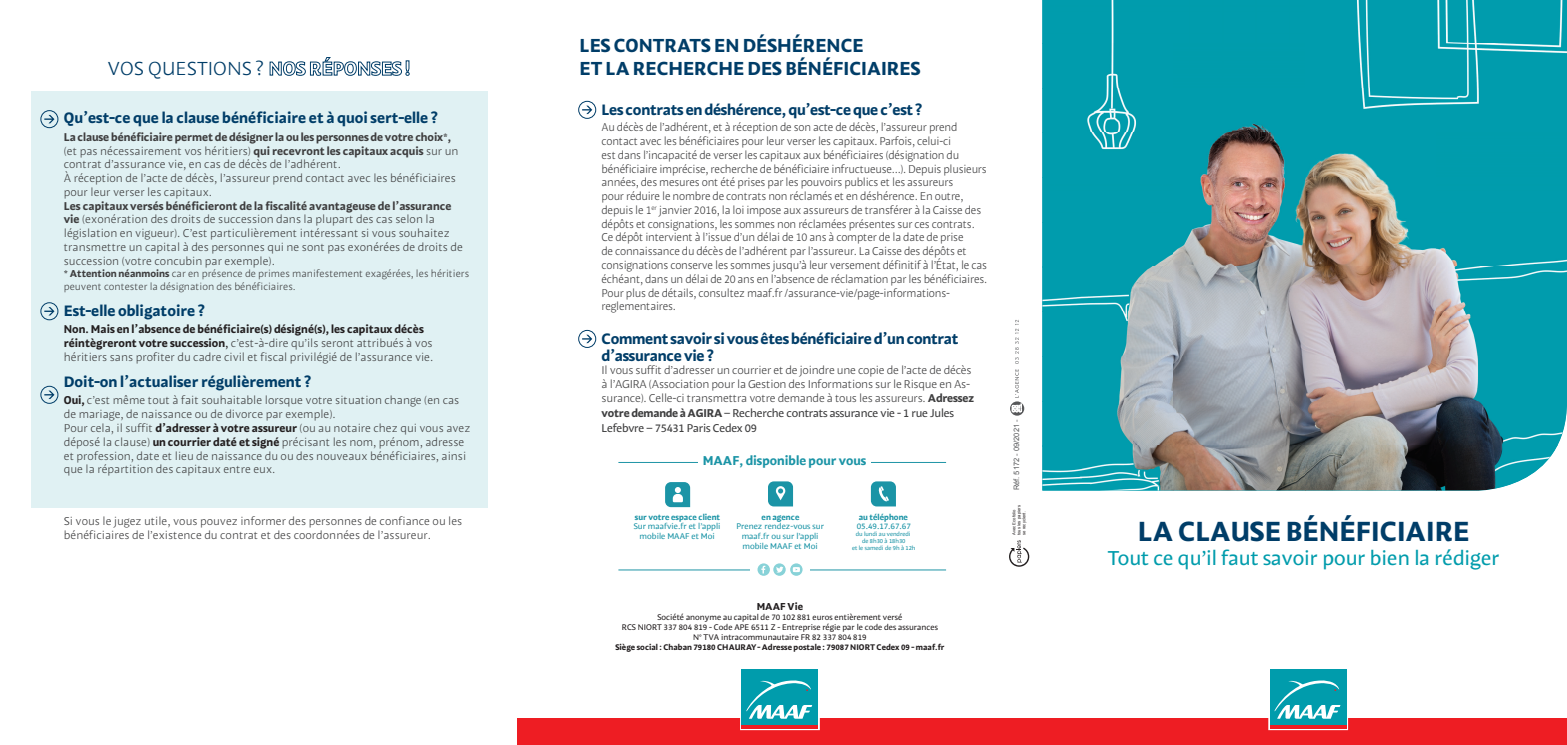
<style>
.page{position:relative;width:1567px;height:745px;background:#fff}
.page>*{position:absolute;margin:0;border:0;box-sizing:border-box;transform-origin:0 0}
.t1{font:27.5px "MAAF Bold";color:#003d68}
.t2{font:20px "MAAF";color:#009cac}
.t3{font:18.75px/23px "MAAF Bold";color:#003d68}
.t4{font:18.75px "MAAF Light";color:#003d68}
.t5{font:15px/16.2px "MAAF Bold";letter-spacing:-.01em;color:#003d68}
.t6{font:700 12.62px "MAAF";color:#1b94a6}
.t7{font:11.25px/13.8px "MAAF Light";color:#3e3e3f}
.t8{font:11.25px/13.8px "MAAF Light";letter-spacing:-.02em;color:#3e3e3f;scale:.96 1}
.t9{font:11.25px/13.8px "MAAF Light";letter-spacing:-.02em;color:#3e3e3f}
.t10{font:11.25px "MAAF Bold";color:#3e3e3f}
.t11{font:11.25px/15px "MAAF";letter-spacing:-.02em;color:#3e3e3f}
.t12{font:11.25px "MAAF Bold";color:#231f20}
.t13{font:10px/12.5px "MAAF Light";color:#3e3e3f}
.t14{font:10px "MAAF Bold";color:#231f20}
.t15{font:8.12px/10px "MAAF";color:#231f20;text-align:center}
.t16{font:8.12px/9.8px "MAAF";color:#1b94a6}
.t17{font:8.12px "MAAF Bold";color:#231f20}
.t18{font:700 8.12px "MAAF";color:#1b94a6}
.t19{font:7.5px "Arial";color:#57585a}
.t20{font:5.88px/7.1px "MAAF";letter-spacing:-.01em;color:#1b94a6;text-align:center}
.t21{font:4.12px/5px "Arial";color:#231f20}
.s1{font-family:"MAAF Bold"}
.s2{font-family:"MAAF Bold";color:#231f20}
.s3{font-family:"MAAF";color:#231f20}
</style>
<div class="page">
<div style="left:31px;top:91px;width:457px;height:416px;background:#e0f1f3"></div>
<div style="left:1042px;top:718px;width:524px;height:26px;background:#ee1d23"></div>
<div style="left:1268px;top:667px;width:79px;height:62px;border:3px solid #fff"></div>
<div style="left:1269px;top:669px;width:77px;height:55px;background:#009cac"></div>
<svg style="left:1269px;top:724px;width:77px;height:4px"></svg>
<svg style="left:1274px;top:680px;width:66px;height:38px"></svg>
<img style="left:1042px;top:0;width:524px;height:490px">
<div style="left:517px;top:718px;width:528px;height:26px;background:#ee1d23"></div>
<div style="left:741px;top:669px;width:77px;height:55px;background:#009cac"></div>
<svg style="left:741px;top:724px;width:77px;height:1px"></svg>
<svg style="left:746px;top:680px;width:66px;height:38px"></svg>
<svg style="left:1009px;top:540px;width:20px;height:26px"></svg>
<svg style="left:1009px;top:401px;width:15px;height:14px"></svg>
<svg style="left:1011px;top:403px;width:10px;height:9px"></svg>
<svg style="left:1015px;top:369px;width:3px;height:26px"></svg>
<svg style="left:1015px;top:320px;width:3px;height:43px"></svg>
<div style="left:578px;top:101px;width:18px;height:18px;border:1px solid #003d68;border-radius:50%"></div>
<svg style="left:582px;top:105px;width:10px;height:9px"></svg>
<div style="left:578px;top:330px;width:18px;height:18px;border:1px solid #003d68;border-radius:50%"></div>
<svg style="left:582px;top:334px;width:10px;height:9px"></svg>
<div style="left:40px;top:110px;width:18px;height:18px;border:1px solid #003d68;border-radius:50%"></div>
<svg style="left:44px;top:115px;width:10px;height:8px"></svg>
<div style="left:40px;top:302px;width:18px;height:18px;border:1px solid #003d68;border-radius:50%"></div>
<svg style="left:44px;top:307px;width:10px;height:8px"></svg>
<div style="left:40px;top:385px;width:18px;height:18px;border:1px solid #003d68;border-radius:50%"></div>
<svg style="left:44px;top:390px;width:10px;height:9px"></svg>
<svg style="left:870px;top:481px;width:25px;height:25px"></svg>
<svg style="left:768px;top:481px;width:25px;height:25px"></svg>
<svg style="left:665px;top:482px;width:25px;height:25px"></svg>
<hr style="left:618px;top:461px;width:328px;height:1px;background:#1e94a6">
<hr style="left:618px;top:569px;width:328px;height:1px;background:#1e94a6">
<div style="left:698px;top:451px;width:172px;height:20px;background:#fff"></div>
<div style="left:750px;top:566px;width:59px;height:7px;background:#fff"></div>
<svg style="left:757px;top:563px;width:46px;height:13px"></svg>
<svg style="left:790px;top:563px;width:12px;height:12px"></svg>
<svg style="left:792px;top:566px;width:8px;height:5px"></svg>
<svg style="left:757px;top:563px;width:12px;height:12px"></svg>
<svg style="left:761px;top:565px;width:4px;height:8px"></svg>
<svg style="left:773px;top:563px;width:12px;height:12px"></svg>
<svg style="left:776px;top:566px;width:7px;height:6px"></svg>
<h3 class="t4" style="left:107px;top:62px;width:304px">VOS QUESTIONS ? <span class="s1">NOS RÉPONSES !</span></h3>
<h3 class="t5" style="left:64px;top:112px;width:376px">Qu’est-ce que la clause bénéficiaire et à quoi sert-elle ?</h3>
<p class="t10" style="left:64px;top:133px;width:389px">La clause bénéficiaire permet de désigner la ou les personnes de votre choix*,</p>
<p class="t7" style="left:64px;top:145px;width:396px">(et pas nécessairement vos héritiers) <span class="s1">qui recevront les capitaux acquis</span> sur un contrat d’assurance vie, en cas de décès de l’adhérent.<br>À réception de l’acte de décès, l’assureur prend contact avec les bénéficiaires pour leur verser les capitaux.</p>
<p class="t10" style="left:64px;top:201px;width:389px">Les capitaux versés bénéficieront de la fiscalité avantageuse de l’assurance</p>
<p class="t7" style="left:64px;top:214px;width:400px"><span class="s1">vie</span> (exonération des droits de succession dans la plupart des cas selon la législation en vigueur). C’est particulièrement intéressant si vous souhaitez transmettre un capital à des personnes qui ne sont pas exonérées de droits de succession (votre concubin par exemple).</p>
<p class="t13" style="left:64px;top:268px;width:407px"><span class="s1">* Attention néanmoins</span> car en présence de primes manifestement exagérées, les héritiers peuvent contester la désignation des bénéficiaires.</p>
<h3 class="t5" style="left:64px;top:304px;width:143px">Est-elle obligatoire ?</h3>
<p class="t12" style="left:64px;top:325px;width:361px">Non. Mais en l’absence de bénéficiaire(s) désigné(s), les capitaux décès</p>
<p class="t7" style="left:64px;top:337px;width:371px"><span class="s2">réintègreront votre succession</span><span class="s3">,</span> c’est-à-dire qu’ils seront attribués à vos héritiers sans profiter du cadre civil et fiscal privilégié de l’assurance vie.</p>
<h3 class="t5" style="left:64px;top:375px;width:249px">Doit-on l’actualiser régulièrement ?</h3>
<p class="t7" style="left:64px;top:394px;width:408px"><span class="s2">Oui,</span> c’est même tout à fait souhaitable lorsque votre situation change (en cas de mariage, de naissance ou de divorce par exemple).<br>Pour cela, il suffit <span class="s2">d’adresser à votre assureur</span> (ou au notaire chez qui vous avez déposé la clause) <span class="s2">un courrier daté et signé</span> précisant les nom, prénom, adresse et profession, date et lieu de naissance du ou des nouveaux bénéficiaires, ainsi que la répartition des capitaux entre eux.</p>
<p class="t7" style="left:64px;top:515px;width:400px">Si vous le jugez utile, vous pouvez informer des personnes de confiance ou les bénéficiaires de l’existence du contrat et des coordonnées de l’assureur.</p>
<h3 class="t3" style="left:579px;top:36px;width:342px">LES CONTRATS EN DÉSHÉRENCE<br>ET LA RECHERCHE DES BÉNÉFICIAIRES</h3>
<h3 class="t5" style="left:601px;top:103px;width:323px">Les contrats en déshérence, qu’est-ce que c’est ?</h3>
<p class="t8" style="left:601px;top:122px;width:403px">Au décès de l’adhérent, et à réception de son acte de décès, l’assureur prend contact avec les bénéficiaires pour leur verser les capitaux. Parfois, celui-ci<br>est dans l’incapacité de verser les capitaux aux bénéficiaires (désignation du bénéficiaire imprécise, recherche de bénéficiaire infructueuse...). Depuis plusieurs années, des mesures ont été prises par les pouvoirs publics et les assureurs<br>pour réduire le nombre de contrats non réclamés et en déshérence. En outre, depuis le 1<sup>er</sup> janvier 2016, la loi impose aux assureurs de transférer à la Caisse des dépôts et consignations, les sommes non réclamées présentes sur ces contrats.<br>Ce dépôt intervient à l’issue d’un délai de 10 ans à compter de la date de prise<br>de connaissance du décès de l’adhérent par l’assureur. La Caisse des dépôts et consignations conserve les sommes jusqu’à leur versement définitif à l’État, le cas échéant, dans un délai de 20 ans en l’absence de réclamation par les bénéficiaires.<br>Pour plus de détails, consultez maaf.fr /assurance-vie/page-informations&shy;reglementaires.</p>
<h3 class="t5" style="left:601px;top:332px;width:358px">Comment savoir si vous êtes bénéficiaire d’un contrat d’assurance vie ?</h3>
<p class="t9" style="left:601px;top:364px;width:374px">Il vous suffit d’adresser un courrier et de joindre une copie de l’acte de décès à l’AGIRA (Association pour la Gestion des Informations sur le Risque en As&shy;surance). Celle-ci transmettra votre demande à tous les assureurs. <span class="s1">Adressez</span></p>
<p class="t11" style="left:601px;top:406px;width:354px"><span class="s1">votre demande à AGIRA</span> – Recherche contrats assurance vie - 1 rue Jules<br>Lefebvre – 75431 Paris Cedex 09</p>
<p class="t6" style="left:702px;top:455px;width:165px">MAAF, disponible pour vous</p>
<p class="t18" style="left:635px;top:513px;width:87px">sur votre espace client</p>
<p class="t16" style="left:633px;top:522px;width:88px;text-align:center">Sur maafvie.fr et l’appli mobile MAAF et Moi</p>
<p class="t18" style="left:761px;top:513px;width:39px">en agence</p>
<p class="t18" style="left:858px;top:513px;width:51px">au téléphone</p>
<p class="t16" style="left:736px;top:522px;width:89px">Prenez rendez-vous sur</p>
<p class="t16" style="left:856px;top:522px;width:56px">05.49.17.67.67</p>
<p class="t20" style="left:852px;top:531px;width:65px">du lundi au vendredi<br>de 8h30 à 18h30<br>et le samedi de 9h à 12h</p>
<p class="t16" style="left:741px;top:532px;width:78px">maaf.fr ou sur l’appli mobile MAAF et Moi</p>
<p class="t14" style="left:756px;top:602px;width:48px">MAAF Vie</p>
<p class="t15" style="left:622px;top:612px;width:317px">Société anonyme au capital de 70 102 881 euros entièrement versé<br>RCS NIORT 337 804 819 - Code APE 6511 Z - Entreprise régie par le code des assurances<br>N° TVA intracommunautaire FR 82 337 804 819</p>
<p class="t17" style="left:615px;top:643px;width:331px">Siège social : Chaban 79180 CHAURAY - Adresse postale : 79087 NIORT Cedex 09 - maaf.fr</p>
<p class="t19" style="left:1012px;top:490px;width:72px;rotate:-90deg">Réf. 5172 - 09/2021 -</p>
<p class="t21" style="left:1011px;top:534px;width:31px;rotate:-90deg">Avec Ecofolio tous les papiers se recyclent.</p>
<h1 class="t1" style="left:1137px;top:520px;width:333px">LA CLAUSE BÉNÉFICIAIRE</h1>
<h2 class="t2" style="left:1107px;top:550px;width:393px">Tout ce qu’il faut savoir pour bien la rédiger</h2>
</div>
